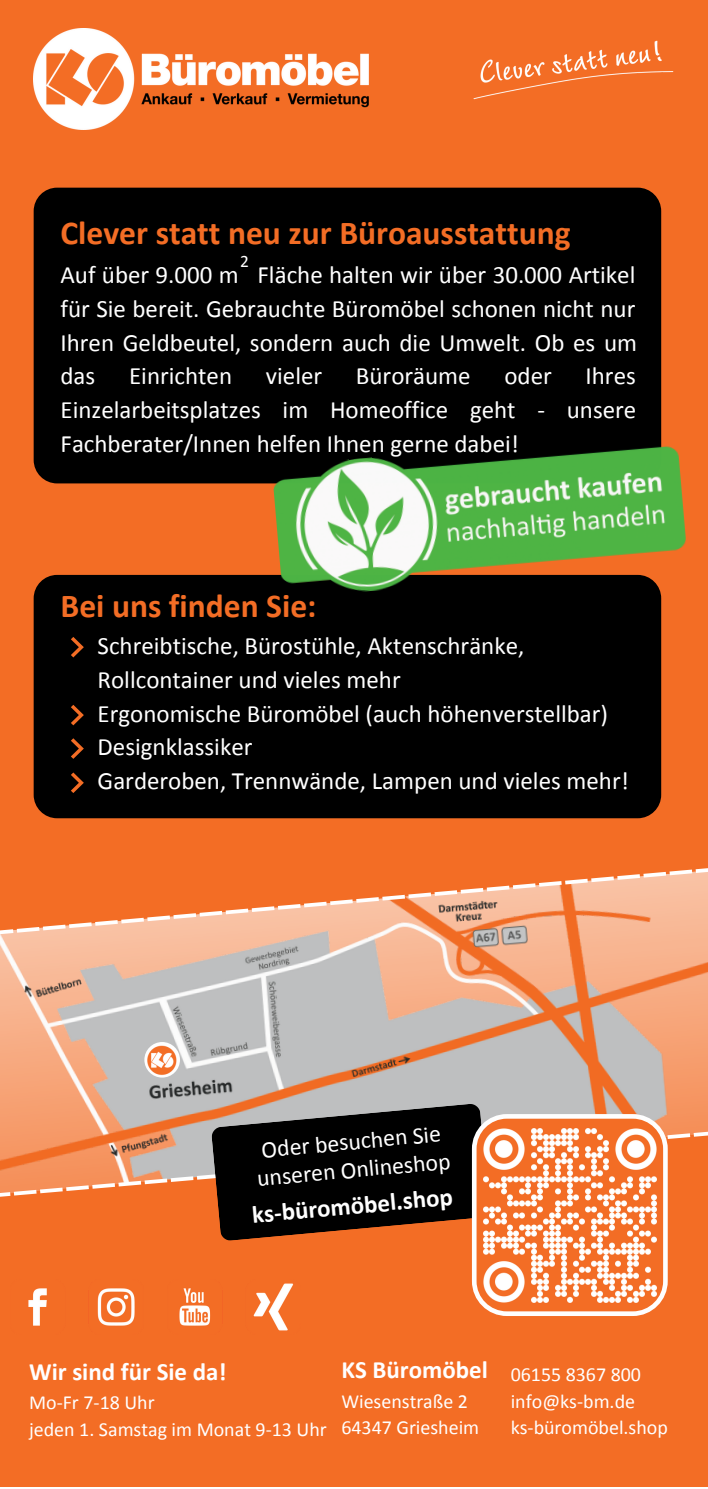
<style>
.page{position:relative;width:708px;height:1489px;background:#fff}
.page>*{position:absolute;margin:0;border:0;box-sizing:border-box;transform-origin:0 0}
.t1{font:700 33.5px "Calibri";color:#f36d25}
.t2{font:25px/33.8px "Calibri";color:#fff;text-align:justify}
.t3{font:700 25px "Calibri";color:#fff}
.t4{font:23.75px/28px "Calibri";color:#fff}
.t5{font:20px/26.5px "Calibri";color:#fff}
.t6{font:17.5px "Calibri";color:#fff}
</style>
<div class="page">
<div style="left:0;top:0;width:707px;height:1486px;background:#f36d25"></div>
<img style="left:34px;top:28px;width:335px;height:101px">
<img style="left:473px;top:40px;width:201px;height:60px">
<div style="left:34px;top:188px;width:627px;height:295px;background:#000;border-radius:23px"></div>
<div style="left:34px;top:575px;width:627px;height:243px;background:#000;border-radius:23px"></div>
<img style="left:0;top:942px;width:707px;height:183px">
<svg style="left:0;top:868px;width:707px;height:74px"></svg>
<svg style="left:71px;top:637px;width:13px;height:20px"></svg>
<svg style="left:0;top:1125px;width:707px;height:75px"></svg>
<img style="left:271px;top:431px;width:415px;height:167px">
<svg style="left:71px;top:705px;width:13px;height:20px"></svg>
<svg style="left:71px;top:738px;width:13px;height:21px"></svg>
<svg style="left:71px;top:772px;width:13px;height:21px"></svg>
<svg style="left:144px;top:1042px;width:36px;height:35px"></svg>
<img style="left:148px;top:1045px;width:30px;height:30px">
<svg style="left:211px;top:1103px;width:456px;height:213px"></svg>
<img style="left:28px;top:1280px;width:273px;height:51px">
<h1 class="t1" style="left:60px;top:219px;width:511px">Clever statt neu zur Büroausstattung</h1>
<p class="t6" style="left:240px;top:253px;width:10px">2</p>
<p class="t2" style="left:60px;top:260px;width:578px">Auf über 9.000 m Fläche halten wir über 30.000 Artikel für Sie bereit. Gebrauchte Büromöbel schonen nicht nur Ihren Geldbeutel, sondern auch die Umwelt. Ob es um das</p>
<p class="t2" style="left:60px;top:361px;width:577px;text-indent:525px">Ihres Einzelarbeitsplatzes im Homeoffice geht - unsere Fachberater/Innen helfen Ihnen gerne dabei!</p>
<p class="t2" style="left:129px;top:361px;width:104px">Einrichten</p>
<p class="t2" style="left:266px;top:361px;width:58px">vieler</p>
<p class="t2" style="left:356px;top:361px;width:116px">Büroräume</p>
<p class="t2" style="left:504px;top:361px;width:49px">oder</p>
<h1 class="t1" style="left:60px;top:592px;width:257px">Bei uns finden Sie:</h1>
<p class="t2" style="left:98px;top:631px;width:532px;text-align:left">Schreibtische, Bürostühle, Aktenschränke, Rollcontainer und vieles mehr<br>Ergonomische Büromöbel (auch höhenverstellbar)<br>Designklassiker<br>Garderoben, Trennwände, Lampen und vieles mehr!</p>
<p class="t4" style="left:253px;top:1138px;width:195px;rotate:-5deg">Oder besuchen Sie unseren Onlineshop</p>
<p class="t3" style="left:251px;top:1204px;width:203px;rotate:-5deg">ks-büromöbel.shop</p>
<p class="t3" style="left:29px;top:1361px;width:199px">Wir sind für Sie da!</p>
<p class="t5" style="left:29px;top:1390px;width:299px;line-height:27.5px">Mo-Fr 7-18 Uhr<br>jeden 1. Samstag im Monat 9-13 Uhr</p>
<p class="t3" style="left:341px;top:1359px;width:148px">KS Büromöbel</p>
<p class="t5" style="left:341px;top:1389px;width:139px">Wiesenstraße 2<br>64347 Griesheim</p>
<p class="t5" style="left:510px;top:1363px;width:159px">06155 8367 800 info@ks-bm.de ks-büromöbel.shop</p>
</div>
